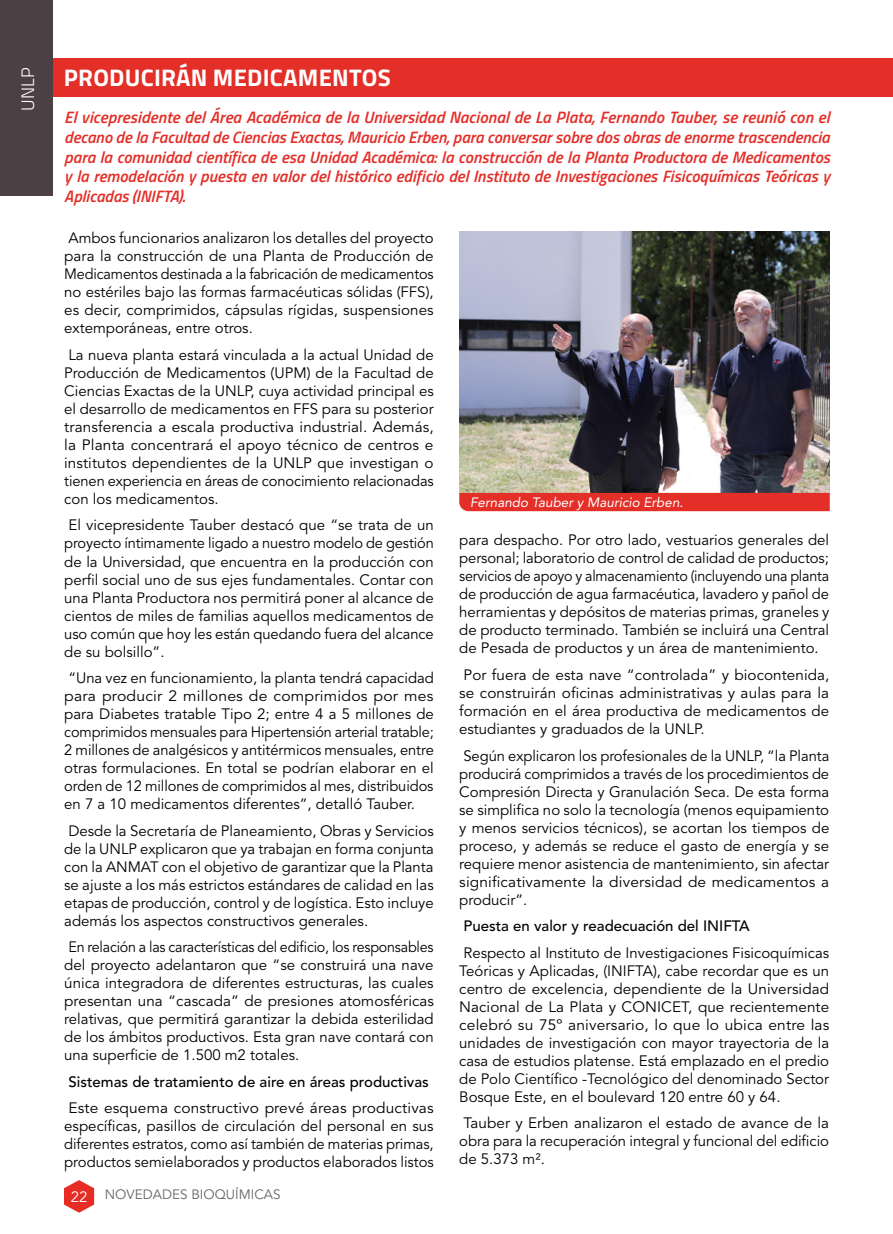
<style>
.page{position:relative;width:893px;height:1234px;background:#fff}
.page>*{position:absolute;margin:0;border:0;box-sizing:border-box;transform-origin:0 0}
.t1{font:700 24px "Titillium";letter-spacing:.01em;color:#fff}
.t2{font:300 18px "Titillium";color:#fff}
.t3{font:italic 600 16.5px/19.8px "Titillium";color:#e42d27;text-align:justify}
.t4{font:15px/18px "Avenir LT Std";color:#000;text-align:justify}
.t5{font:15px/18px "Avenir LT Std";color:#000;text-align:justify;scale:.95 1}
.t6{font:500 15px "Avenir LT Std";color:#000}
.t7{font:italic 13.5px "Avenir LT Std";color:#fff}
.t8{font:13.5px "Avenir LT Std";color:#666}
.s1{font-size:15px;color:#fff}
</style>
<div class="page">
<svg style="left:64px;top:1180px;width:30px;height:32px"></svg>
<div style="left:0;top:58px;width:893px;height:38px;background:#e42e28"></div>
<div style="left:0;top:0;width:53px;height:196px;background:#4c4044"></div>
<img style="left:459px;top:232px;width:371px;height:261px">
<div style="left:459px;top:493px;width:371px;height:18px;background:#e42e28"></div>
<p class="t2" style="left:15px;top:110px;width:44px;rotate:-90deg">UNLP</p>
<h1 class="t1" style="left:64px;top:59px;width:328px">PRODUCIRÁN MEDICAMENTOS</h1>
<p class="t3" style="left:64px;top:106px;width:767px">El vicepresidente del Área Académica de la Universidad Nacional de La Plata, Fernando Tauber, se reunió con el decano de la Facultad de Ciencias Exactas, Mauricio Erben, para conversar sobre dos obras de enorme trascendencia para la comunidad científica de esa Unidad Académica: la construcción de la Planta Productora de Medicamentos y la remodelación y puesta en valor del histórico edificio del Instituto de Investigaciones Fisicoquímicas Teóricas y Aplicadas (INIFTA).</p>
<p class="t4" style="left:64px;top:229px;width:371px">Ambos funcionarios analizaron los detalles del proyecto para la construcción de una Planta de Producción de Medicamentos destinada a la fabricación de medicamentos no estériles bajo las formas farmacéuticas sólidas (FFS), es decir, comprimidos, cápsulas rígidas, suspensiones extemporáneas, entre otros.</p>
<p class="t4" style="left:64px;top:346px;width:371px">La nueva planta estará vinculada a la actual Unidad de Producción de Medicamentos (UPM) de la Facultad de Ciencias Exactas de la UNLP, cuya actividad principal es el desarrollo de medicamentos en FFS para su posterior transferencia a escala productiva industrial. Además, la Planta concentrará el apoyo técnico de centros e institutos dependientes de la UNLP que investigan o tienen experiencia en áreas de conocimiento relacionadas con los medicamentos.</p>
<p class="t4" style="left:64px;top:516px;width:371px">El vicepresidente Tauber destacó que “se trata de un proyecto íntimamente ligado a nuestro modelo de gestión de la Universidad, que encuentra en la producción con perfil social uno de sus ejes fundamentales. Contar con una Planta Productora nos permitirá poner al alcance de cientos de miles de familias aquellos medicamentos de uso común que hoy les están quedando fuera del alcance de su bolsillo”.</p>
<p class="t4" style="left:64px;top:669px;width:371px">“Una vez en funcionamiento, la planta tendrá capacidad para producir 2 millones de comprimidos por mes para Diabetes tratable Tipo 2; entre 4 a 5 millones de comprimidos mensuales para Hipertensión arterial tratable; 2 millones de analgésicos y antitérmicos mensuales, entre otras formulaciones. En total se podrían elaborar en el orden de 12 millones de comprimidos al mes, distribuidos en 7 a 10 medicamentos diferentes”, detalló Tauber.</p>
<p class="t4" style="left:64px;top:821px;width:371px">Desde la Secretaría de Planeamiento, Obras y Servicios de la UNLP explicaron que ya trabajan en forma conjunta con la ANMAT con el objetivo de garantizar que la Planta se ajuste a los más estrictos estándares de calidad en las etapas de producción, control y de logística. Esto incluye además los aspectos constructivos generales.</p>
<p class="t5" style="left:64px;top:938px;width:391px">En relación a las características del edificio, los responsables del proyecto adelantaron que “se construirá una nave única integradora de diferentes estructuras, las cuales presentan una “cascada” de presiones atomosféricas relativas, que permitirá garantizar la debida esterilidad de los ámbitos productivos. Esta gran nave contará con una superficie de 1.500 m2 totales.</p>
<p class="t6" style="left:68px;top:1072px;width:362px">Sistemas de tratamiento de aire en áreas productivas</p>
<p class="t4" style="left:64px;top:1099px;width:371px">Este esquema constructivo prevé áreas productivas específicas, pasillos de circulación del personal en sus diferentes estratos, como así también de materias primas, productos semielaborados y productos elaborados listos</p>
<p class="t8" style="left:71px;top:1186px;width:211px"><span class="s1">22</span> NOVEDADES BIOQUÍMICAS</p>
<p class="t7" style="left:470px;top:494px;width:215px">Fernando Tauber y Mauricio Erben.</p>
<p class="t4" style="left:459px;top:531px;width:371px">para despacho. Por otro lado, vestuarios generales del personal; laboratorio de control de calidad de productos; servicios de apoyo y almacenamiento (incluyendo una planta de producción de agua farmacéutica, lavadero y pañol de herramientas y depósitos de materias primas, graneles y de producto terminado. También se incluirá una Central de Pesada de productos y un área de mantenimiento.</p>
<p class="t4" style="left:459px;top:666px;width:372px">Por fuera de esta nave “controlada” y biocontenida, se construirán oficinas administrativas y aulas para la formación en el área productiva de medicamentos de estudiantes y graduados de la UNLP.</p>
<p class="t4" style="left:459px;top:746px;width:372px">Según explicaron los profesionales de la UNLP, “la Planta producirá comprimidos a través de los procedimientos de Compresión Directa y Granulación Seca. De esta forma se simplifica no solo la tecnología (menos equipamiento y menos servicios técnicos), se acortan los tiempos de proceso, y además se reduce el gasto de energía y se requiere menor asistencia de mantenimiento, sin afectar significativamente la diversidad de medicamentos a producir”.</p>
<p class="t6" style="left:463px;top:917px;width:288px">Puesta en valor y readecuación del INIFTA</p>
<p class="t4" style="left:459px;top:943px;width:372px">Respecto al Instituto de Investigaciones Fisicoquímicas Teóricas y Aplicadas, (INIFTA), cabe recordar que es un centro de excelencia, dependiente de la Universidad Nacional de La Plata y CONICET, que recientemente celebró su 75º aniversario, lo que lo ubica entre las unidades de investigación con mayor trayectoria de la casa de estudios platense. Está emplazado en el predio de Polo Científico -Tecnológico del denominado Sector Bosque Este, en el boulevard 120 entre 60 y 64.</p>
<p class="t4" style="left:459px;top:1114px;width:371px">Tauber y Erben analizaron el estado de avance de la obra para la recuperación integral y funcional del edificio de 5.373 m².</p>
</div>
